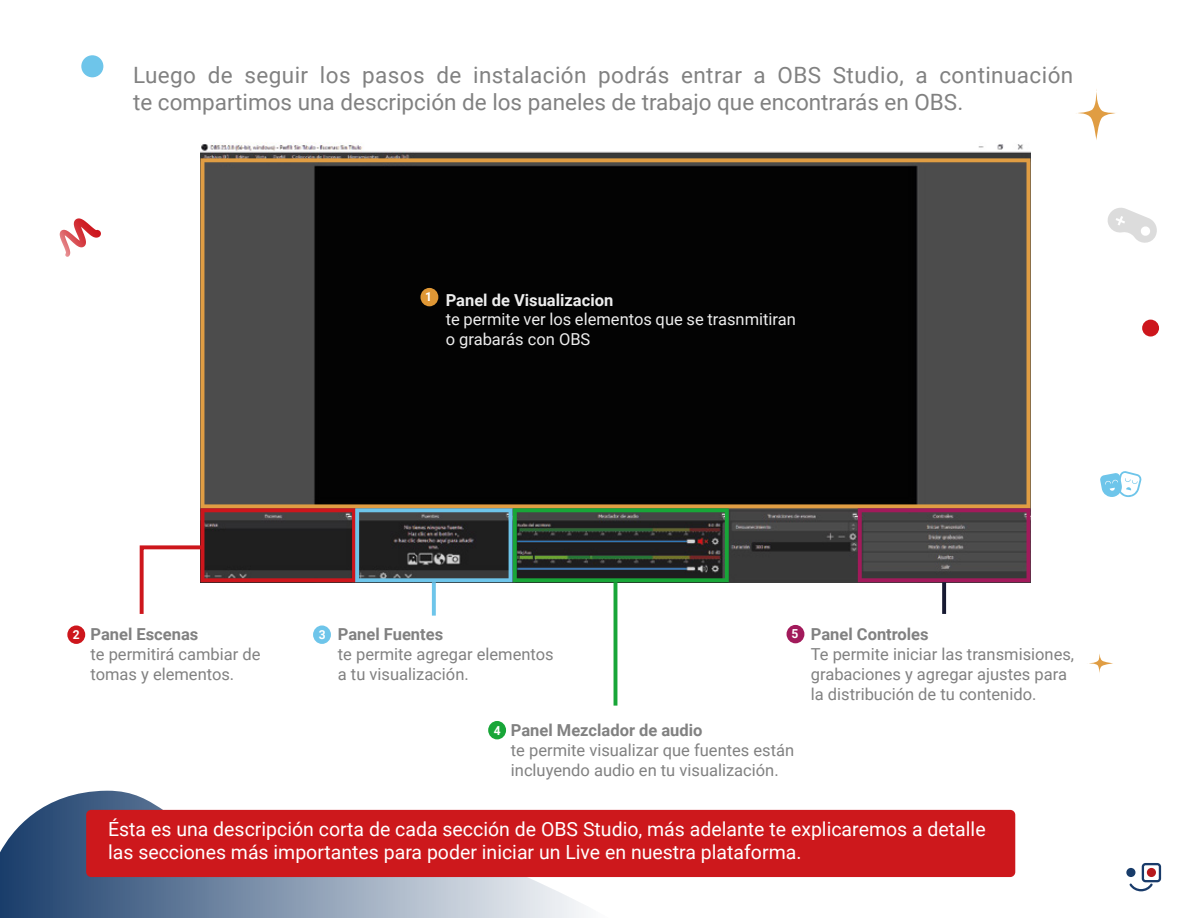
<style>
.page{position:relative;width:1188px;height:918px;background:#fff}
.page>*{position:absolute;margin:0;border:0;box-sizing:border-box;transform-origin:0 0}
.t1{font:22.5px/27px "Roboto";color:#818181}
.t2{font:19.5px/23.4px "Roboto";color:#fff}
.t3{font:16.5px/19.8px "Roboto";color:#818181}
.t4{font:700 16.5px "Roboto";color:#818181}
.t5{font:16.5px/19.8px "Roboto";color:#ededed}
.t6{font:700 16.5px "Roboto";color:#ededed}
.t7{font:700 12.45px "Roboto";color:#fff}
</style>
<div class="page">
<svg style="left:0;top:791px;width:610px;height:127px"></svg>
<div style="left:86px;top:810px;width:929px;height:67px;background:#cd181c;border-radius:5px"></div>
<div style="left:1126px;top:868px;width:9px;height:9px;background:#183c6a;border-radius:50%"></div>
<svg style="left:1129px;top:863px;width:32px;height:28px"></svg>
<div style="left:81px;top:55px;width:22px;height:22px;background:#6ec5ea;border-radius:50%"></div>
<svg style="left:1076px;top:89px;width:39px;height:51px"></svg>
<div style="left:1142px;top:320px;width:17px;height:17px;background:#cd161c;border-radius:50%"></div>
<svg style="left:1089px;top:654px;width:24px;height:19px"></svg>
<svg style="left:1100px;top:471px;width:42px;height:27px"></svg>
<svg style="left:60px;top:218px;width:41px;height:39px"></svg>
<svg style="left:1108px;top:208px;width:49px;height:35px"></svg>
<img style="left:201px;top:143px;width:829px;height:439px">
<svg style="left:201px;top:158px;width:829px;height:350px;fill:#030303"></svg>
<svg style="left:858px;top:508px;width:172px;height:74px"></svg>
<svg style="left:139px;top:508px;width:590px;height:110px"></svg>
<svg style="left:432px;top:582px;width:4px;height:34px"></svg>
<hr style="left:614px;top:582px;width:3px;height:124px;background:#18a638">
<svg style="left:942px;top:582px;width:4px;height:32px"></svg>
<div style="left:420px;top:288px;width:18px;height:18px;background:#df9735;border-radius:50%"></div>
<div style="left:67px;top:625px;width:18px;height:19px;background:#cd161c;border-radius:50%"></div>
<div style="left:313px;top:625px;width:18px;height:19px;background:#6ec5ea;border-radius:50%"></div>
<div style="left:488px;top:721px;width:18px;height:18px;background:#18a638;border-radius:50%"></div>
<div style="left:787px;top:625px;width:17px;height:18px;background:#a21a5b;border-radius:50%"></div>
<h1 class="t1" style="left:133px;top:61px;width:942px">Luego de seguir los pasos de instalación podrás entrar a OBS Studio, a continuación te compartimos una descripción de los paneles de trabajo que encontrarás en OBS.</h1>
<p class="t7" style="left:425px;top:288px;width:8px">1</p>
<p class="t6" style="left:446px;top:288px;width:169px">Panel de Visualizacion</p>
<p class="t5" style="left:446px;top:309px;width:352px">te permite ver los elementos que se trasnmitiran o grabarás con OBS</p>
<p class="t4" style="left:90px;top:623px;width:109px">Panel Escenas</p>
<p class="t3" style="left:90px;top:644px;width:172px">te permitirá cambiar de tomas y elementos.</p>
<p class="t7" style="left:73px;top:626px;width:8px">2</p>
<p class="t7" style="left:319px;top:626px;width:8px">3</p>
<p class="t4" style="left:338px;top:623px;width:107px">Panel Fuentes</p>
<p class="t3" style="left:338px;top:644px;width:217px">te permite agregar elementos a tu visualización.</p>
<p class="t7" style="left:792px;top:625px;width:8px">5</p>
<p class="t7" style="left:494px;top:721px;width:8px">4</p>
<p class="t4" style="left:511px;top:719px;width:193px">Panel Mezclador de audio</p>
<p class="t3" style="left:511px;top:740px;width:285px">te permite visualizar que fuentes están incluyendo audio en tu visualización.</p>
<p class="t4" style="left:811px;top:623px;width:119px">Panel Controles</p>
<p class="t3" style="left:811px;top:644px;width:265px">Te permite iniciar las transmisiones, grabaciones y agregar ajustes para la distribución de tu contenido.</p>
<p class="t2" style="left:108px;top:817px;width:879px">Ésta es una descripción corta de cada sección de OBS Studio, más adelante te explicaremos a detalle las secciones más importantes para poder iniciar un Live en nuestra plataforma.</p>
</div>
